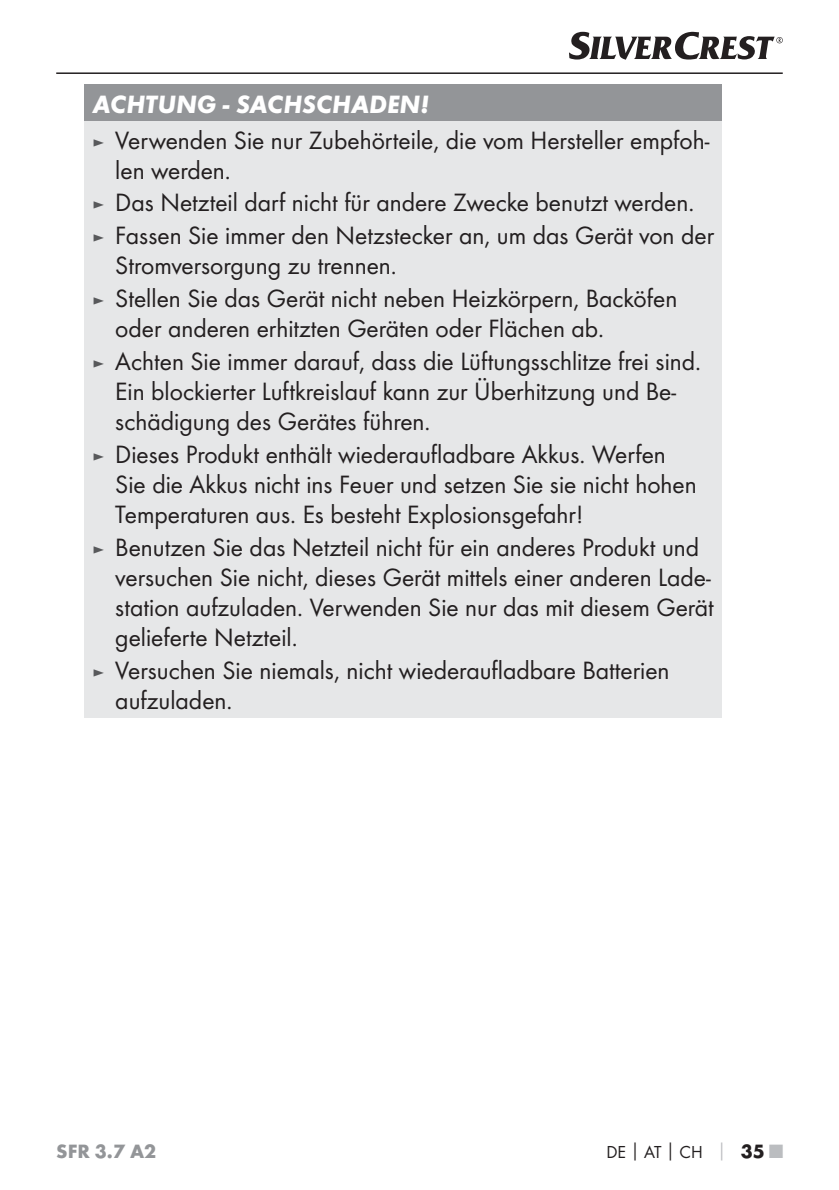
<style>
.page{position:relative;width:839px;height:1190px;background:#fff}
.page>*{position:absolute;margin:0;border:0;box-sizing:border-box;transform-origin:0 0}
.t1{font:26px/30px "Futura Boo";color:#231f20}
.t2{font:italic 700 26px "Futura";color:#fff}
.t3{font:700 20px "Futura";color:#939598}
.t4{font:18px "Futura Boo";color:#231f20}
.s1{font-size:18px;color:#58595b}
.s2{font-family:"Futura";font-weight:700}
.s3{font-family:"Futura";font-weight:700;color:#bbbdc0}
.s4{font-family:"Futura";font-weight:700;font-size:20px}
.s5{font-family:"Futura";font-weight:700;font-size:20px;color:#bbbdc0}
</style>
<div class="page">
<hr style="left:56px;top:72px;width:726px;height:2px;background:#231f20">
<svg style="left:569px;top:32px;width:213px;height:28px"></svg>
<div style="left:85px;top:85px;width:636px;height:36px;background:#939598"></div>
<div style="left:85px;top:121px;width:636px;height:596px;background:#e6e7e8"></div>
<p class="t2" style="left:93px;top:96px;width:338px">ACHTUNG - SACHSCHADEN!</p>
<p class="t1" style="left:115px;top:126px;width:595px;text-indent:-23px"><span class="s1">►</span> Verwenden Sie nur Zubehörteile, die vom Hersteller empfoh&shy;len werden.</p>
<p class="t1" style="left:93px;top:188px;width:622px;line-height:32.8px"><span class="s1">►</span> Das Netzteil darf nicht für andere Zwecke benutzt werden.<br><span class="s1">►</span> Fassen Sie immer den Netzstecker an, um das Gerät von der</p>
<p class="t1" style="left:93px;top:251px;width:586px;line-height:32.8px;text-indent:23px">Stromversorgung zu trennen.<br><span class="s1">►</span> Stellen Sie das Gerät nicht neben Heizkörpern, Backöfen</p>
<p class="t1" style="left:93px;top:313px;width:609px;line-height:32.8px;text-indent:23px">oder anderen erhitzten Geräten oder Flächen ab.<br><span class="s1">►</span> Achten Sie immer darauf, dass die Lüftungsschlitze frei sind.</p>
<p class="t1" style="left:115px;top:378px;width:562px">Ein blockierter Luftkreislauf kann zur Überhitzung und Be&shy;schädigung des Gerätes führen.</p>
<p class="t1" style="left:115px;top:440px;width:582px;text-indent:-23px"><span class="s1">►</span> Dieses Produkt enthält wiederaufladbare Akkus. Werfen<br>Sie die Akkus nicht ins Feuer und setzen Sie sie nicht hohen<br>Temperaturen aus. Es besteht Explosionsgefahr!</p>
<p class="t1" style="left:115px;top:533px;width:599px;text-indent:-23px"><span class="s1">►</span> Benutzen Sie das Netzteil nicht für ein anderes Produkt und versuchen Sie nicht, dieses Gerät mittels einer anderen Lade&shy;station aufzuladen. Verwenden Sie nur das mit diesem Gerät gelieferte Netzteil.</p>
<p class="t1" style="left:115px;top:656px;width:555px;text-indent:-23px"><span class="s1">►</span> Versuchen Sie niemals, nicht wiederaufladbare Batterien aufzuladen.</p>
<p class="t3" style="left:56px;top:1143px;width:101px">SFR 3.7 A2</p>
<p class="t4" style="left:606px;top:1143px;width:178px">DE<span class="s2">│</span>AT<span class="s2">│</span>CH <span class="s3">│</span> <span class="s4">35</span> <span class="s5">■</span></p>
</div>
